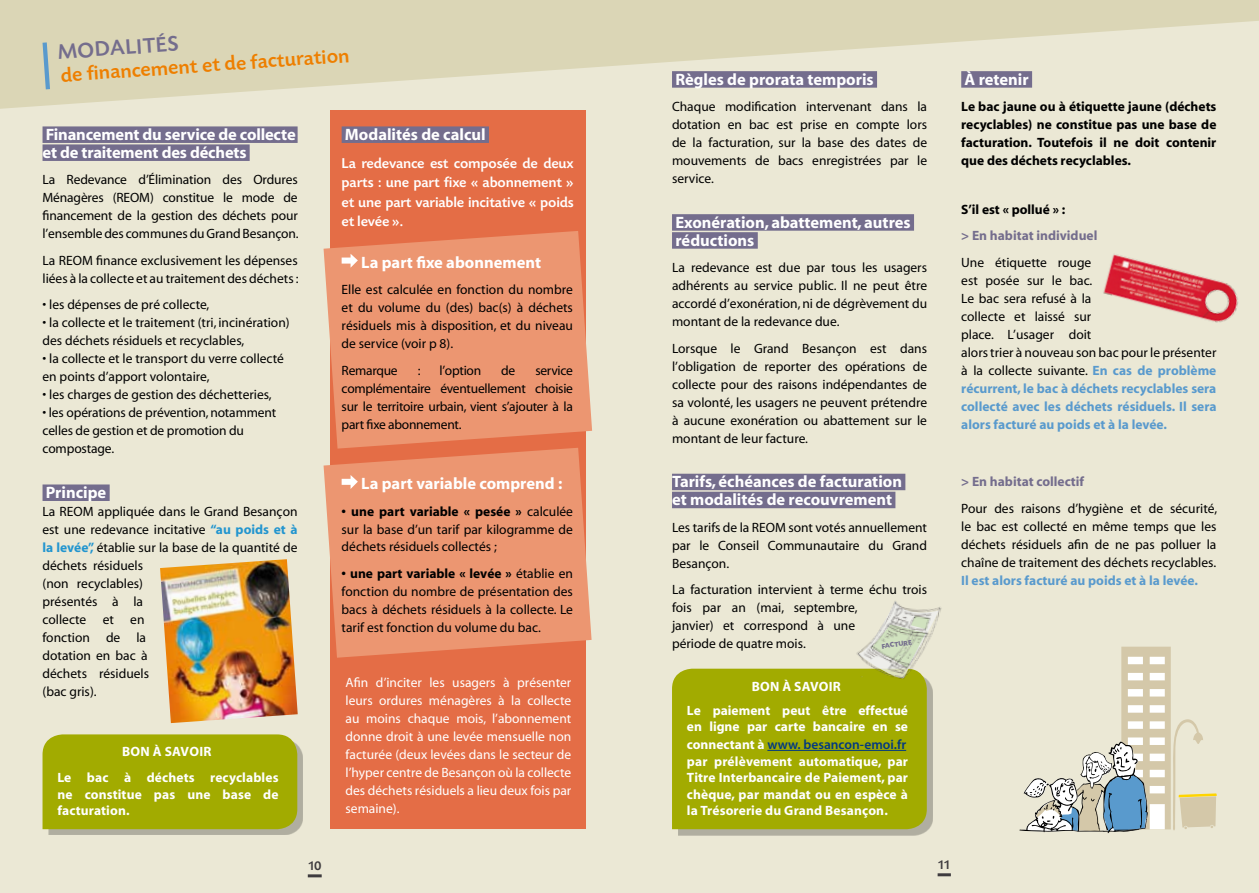
<style>
.page{position:relative;width:1259px;height:893px;background:#ebe8d5}
.page>*{position:absolute;margin:0;border:0;box-sizing:border-box;transform-origin:0 0}
.t1{font:500 22.2px "Today SB";color:#746d8d}
.t2{font:500 21px "Today SB";color:#ee7f00}
.t3{font:700 16.5px/18px "Myriad";color:#fff}
.t4{font:500 15px/19.5px "Today SB";letter-spacing:-.01em;color:#fff;text-align:justify}
.t5{font:13.5px/18px "Myriad";color:#000;text-align:justify}
.t6{font:13.5px/18px "Myriad";color:#fff;text-align:justify}
.t7{font:700 13.5px/16.5px "Myriad";letter-spacing:.01em;color:#fff;text-align:justify}
.t8{font:700 13.5px/18px "Myriad";color:#000;text-align:justify}
.t9{font:700 13.5px "Myriad";color:#746d8d}
.t10{font:700 13.5px "Myriad";color:#599acd}
.t11{font:600 13.5px "Myriad Pro";color:#003882}
.t12{font:700 13.5px "Myriad Pro";letter-spacing:.02em;color:#fff}
.t13{font:13.5px "Myriad";letter-spacing:-.02em;color:#000}
.t14{font:500 13.5px "Today SB";color:#3e3b3e}
.t15{font:700 7.2px "Today SB";color:#746d8d}
.s1{font-weight:700;color:#2295cf}
.s2{font-weight:700}
.s3{font-family:"Myriad";font-weight:700;color:#fff}
.s4{font-weight:700;color:#599acd}
</style>
<div class="page">
<div style="left:43px;top:126px;width:255px;height:17px;background:#746d8d"></div>
<div style="left:43px;top:144px;width:207px;height:17px;background:#746d8d"></div>
<div style="left:43px;top:484px;width:67px;height:17px;background:#746d8d"></div>
<div style="left:672px;top:214px;width:242px;height:17px;background:#746d8d"></div>
<div style="left:672px;top:232px;width:86px;height:17px;background:#746d8d"></div>
<div style="left:672px;top:474px;width:233px;height:16px;background:#746d8d"></div>
<div style="left:672px;top:492px;width:223px;height:16px;background:#746d8d"></div>
<div style="left:330px;top:111px;width:256px;height:718px;background:#e46d46"></div>
<svg style="left:323px;top:231px;width:269px;height:217px;background:#eb9571"></svg>
<svg style="left:323px;top:448px;width:268px;height:210px;background:#eb9570"></svg>
<div style="left:342px;top:126px;width:147px;height:17px;background:#746d8d"></div>
<svg style="left:342px;top:254px;width:16px;height:14px"></svg>
<svg style="left:342px;top:475px;width:16px;height:14px"></svg>
<svg style="left:0;top:0;width:1259px;height:109px;fill:#dbd6b6"></svg>
<svg style="left:43px;top:42px;width:7px;height:47px"></svg>
<div style="left:48px;top:740px;width:255px;height:95px;background:#000;opacity:.25"></div>
<div style="left:43px;top:734px;width:254px;height:95px;background:#a2ab00"></div>
<div style="left:678px;top:675px;width:255px;height:160px;background:#000;opacity:.25"></div>
<div style="left:961px;top:71px;width:71px;height:17px;background:#746d8d"></div>
<img style="left:160px;top:559px;width:138px;height:164px">
<div style="left:672px;top:668px;width:261px;height:161px;background:#a2ab00"></div>
<img style="left:853px;top:601px;width:89px;height:80px">
<svg style="left:1019px;top:647px;width:197px;height:187px"></svg>
<img style="left:1103px;top:254px;width:135px;height:69px">
<hr style="left:937px;top:873px;width:14px;height:3px;background:#3e3b3e">
<hr style="left:308px;top:874px;width:14px;height:3px;background:#3e3b3e">
<h1 class="t1" style="left:57px;top:40px;width:123px;rotate:-4deg">modalités</h1>
<h2 class="t2" style="left:60px;top:64px;width:295px;rotate:-4deg">de fi nancement et de facturation</h2>
<p class="t3" style="left:43px;top:126px;width:255px">Financement du service de collecte et de traitement des déchets</p>
<p class="t5" style="left:43px;top:172px;width:258px">La Redevance d’Élimination des Ordures Ménagères (REOM) constitue le mode de financement de la gestion des déchets pour l’ensemble des communes du Grand Besançon.</p>
<p class="t5" style="left:43px;top:252px;width:258px">La REOM finance exclusivement les dépenses liées à la collecte et au traitement des déchets :</p>
<p class="t5" style="left:43px;top:296px;width:168px">• les dépenses de pré collecte,</p>
<p class="t5" style="left:43px;top:314px;width:249px">• la collecte et le traitement (tri, incinération) des déchets résiduels et recyclables,</p>
<p class="t5" style="left:43px;top:350px;width:243px">• la collecte et le transport du verre collecté en points d’apport volontaire,</p>
<p class="t5" style="left:43px;top:386px;width:231px">• les charges de gestion des déchetteries,</p>
<p class="t5" style="left:43px;top:404px;width:235px;text-align:left">• les opérations de prévention, notamment celles de gestion et de promotion du compostage.</p>
<p class="t3" style="left:46px;top:484px;width:62px">Principe</p>
<p class="t5" style="left:43px;top:503px;width:257px;text-align:left">La REOM appliquée dans le Grand Besançon est une redevance incitative <span class="s1">“au poids et à la levée”,</span> établie sur la base de la quantité de déchets résiduels<br>(non recyclables)<br>présentés à la<br>collecte et en<br>fonction de la<br>dotation en bac à<br>déchets résiduels<br>(bac gris).</p>
<p class="t12" style="left:122px;top:743px;width:91px">BON À SAVOIR</p>
<p class="t7" style="left:57px;top:770px;width:223px">Le bac à déchets recyclables ne constitue pas une base de facturation.</p>
<p class="t3" style="left:345px;top:126px;width:142px">Modalités de calcul</p>
<p class="t4" style="left:342px;top:154px;width:234px">La redevance est composée de deux parts : une part fixe « abonnement » et une part variable incitative « poids et levée ».</p>
<p class="t3" style="left:361px;top:254px;width:181px">La part fixe abonnement</p>
<p class="t5" style="left:342px;top:281px;width:233px">Elle est calculée en fonction du nombre et du volume du (des) bac(s) à déchets résiduels mis à disposition, et du niveau de service (voir p 8).</p>
<p class="t13" style="left:342px;top:363px;width:58px">Remarque</p>
<p class="t5" style="left:418px;top:362px;width:4px">:</p>
<p class="t5" style="left:439px;top:362px;width:43px">l’option</p>
<p class="t5" style="left:501px;top:362px;width:16px">de</p>
<p class="t5" style="left:342px;top:362px;width:233px;text-indent:194px">service complémentaire éventuellement choisie sur le territoire urbain, vient s’ajouter à la part fixe abonnement.</p>
<p class="t3" style="left:361px;top:475px;width:203px">La part variable comprend :</p>
<p class="t5" style="left:342px;top:503px;width:233px"><span class="s2">• une part variable « pesée »</span> calculée sur la base d’un tarif par kilogramme de déchets résiduels collectés ;</p>
<p class="t5" style="left:342px;top:565px;width:233px"><span class="s2">• une part variable « levée »</span> établie en fonction du nombre de présentation des bacs à déchets résiduels à la collecte. Le tarif est fonction du volume du bac.</p>
<p class="t6" style="left:345px;top:674px;width:227px">Afin d’inciter les usagers à présenter leurs ordures ménagères à la collecte au moins chaque mois, l’abonnement donne droit à une levée mensuelle non facturée (deux levées dans le secteur de l’hyper centre de Besançon où la collecte des déchets résiduels a lieu deux fois par semaine).</p>
<p class="t3" style="left:675px;top:71px;width:200px">Règles de prorata temporis</p>
<p class="t5" style="left:672px;top:98px;width:257px">Chaque modification intervenant dans la dotation en bac est prise en compte lors de la facturation, sur la base des dates de mouvements de bacs enregistrées par le service.</p>
<p class="t3" style="left:675px;top:214px;width:237px">Exonération, abattement, autres réductions</p>
<p class="t5" style="left:672px;top:259px;width:257px">La redevance est due par tous les usagers adhérents au service public. Il ne peut être accordé d’exonération, ni de dégrèvement du montant de la redevance due.</p>
<p class="t5" style="left:672px;top:340px;width:257px">Lorsque le Grand Besançon est dans l’obligation de reporter des opérations de collecte pour des raisons indépendantes de sa volonté, les usagers ne peuvent prétendre à aucune exonération ou abattement sur le montant de leur facture.</p>
<p class="t3" style="left:672px;top:473px;width:231px">Tarifs, échéances de facturation et modalités de recouvrement</p>
<p class="t5" style="left:672px;top:519px;width:256px">Les tarifs de la REOM sont votés annuellement par le Conseil Communautaire du Grand Besançon.</p>
<p class="t5" style="left:672px;top:581px;width:257px;text-align:left">La facturation intervient à terme échu trois fois par an (mai, septembre,<br>janvier) et correspond à une<br>période de quatre mois.</p>
<p class="t15" style="left:881px;top:642px;width:32px;rotate:-8deg">FACTURE</p>
<p class="t12" style="left:751px;top:677px;width:91px">BON À SAVOIR</p>
<p class="t7" style="left:687px;top:702px;width:223px">Le paiement peut être effectué en ligne par carte bancaire en se</p>
<p class="t11" style="left:687px;top:736px;width:221px"><span class="s3">connectant à</span> www. besancon-emoi.fr</p>
<p class="t7" style="left:687px;top:753px;width:223px">par prélèvement automatique, par Titre Interbancaire de Paiement, par chèque, par mandat ou en espèce à la Trésorerie du Grand Besançon.</p>
<p class="t3" style="left:964px;top:71px;width:66px">à retenir</p>
<p class="t8" style="left:961px;top:98px;width:257px">Le bac jaune ou à étiquette jaune (déchets recyclables) ne constitue pas une base de facturation. Toutefois il ne doit contenir que des déchets recyclables.</p>
<p class="t8" style="left:961px;top:201px;width:105px">S’il est « pollué » :</p>
<p class="t9" style="left:961px;top:229px;width:138px">&gt; En habitat individuel</p>
<p class="t5" style="left:961px;top:254px;width:257px;text-align:left">Une étiquette rouge<br>est posée sur le bac.<br>Le bac sera refusé à la<br>collecte et laissé sur<br>place. L’usager doit<br>alors trier à nouveau son bac pour le présenter à la collecte suivante. <span class="s4">En cas de problème récurrent, le bac à déchets recyclables sera collecté avec les déchets résiduels. Il sera alors facturé au poids et à la levée.</span></p>
<p class="t9" style="left:961px;top:475px;width:124px">&gt; En habitat collectif</p>
<p class="t5" style="left:961px;top:500px;width:258px">Pour des raisons d’hygiène et de sécurité, le bac est collecté en même temps que les déchets résiduels afin de ne pas polluer la chaîne de traitement des déchets recyclables.</p>
<p class="t10" style="left:961px;top:573px;width:238px">Il est alors facturé au poids et à la levée.</p>
<p class="t14" style="left:308px;top:858px;width:15px">10</p>
<p class="t14" style="left:937px;top:857px;width:15px">11</p>
</div>
